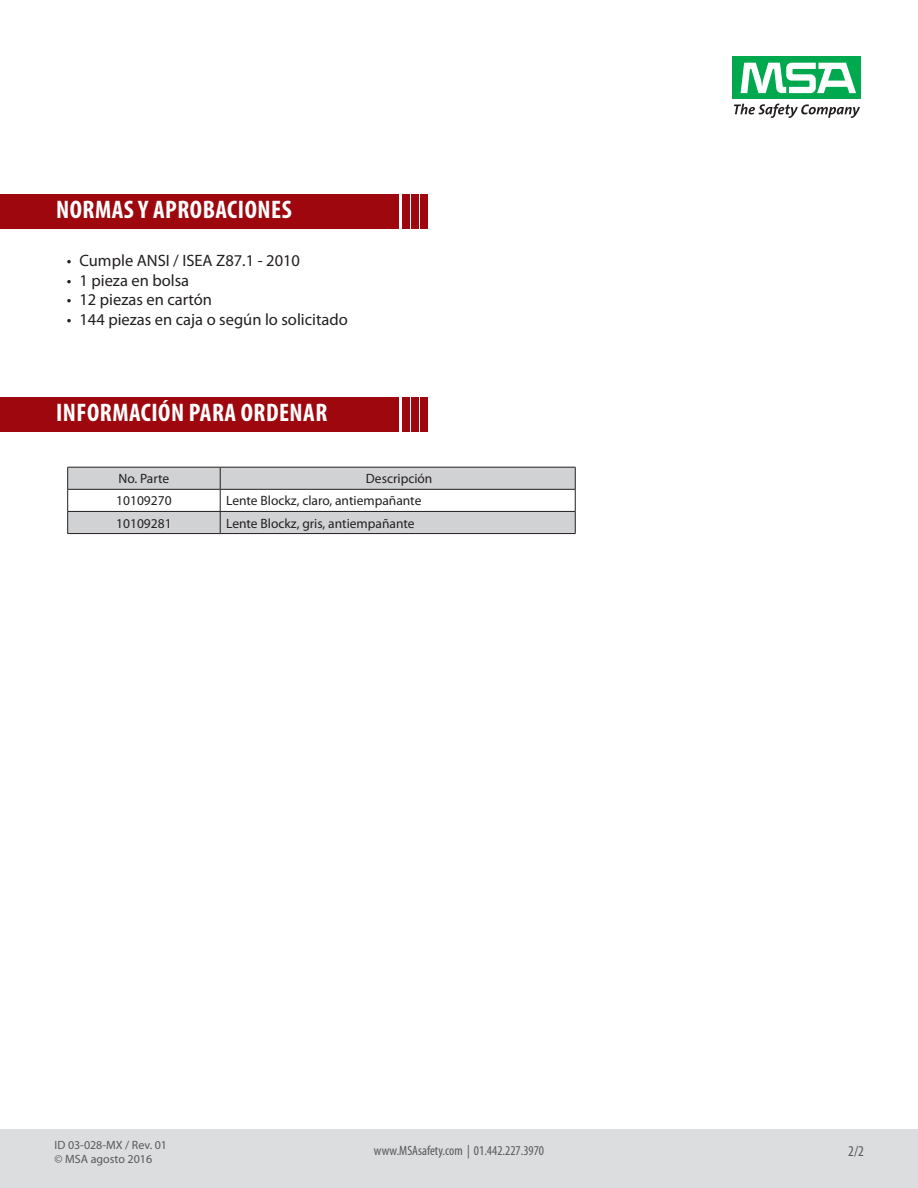
<style>
.page{position:relative;width:918px;height:1188px;background:#fff}
.page>*{position:absolute;margin:0;border:0;box-sizing:border-box;transform-origin:0 0}
.t1{font:700 condensed 25.5px "Myriad Pro";letter-spacing:.02em;color:#fff}
.t2{font:16.5px "Myriad Pro";color:#231f20}
.t3{font:condensed 15px "Myriad Pro";color:#57585a}
.t4{font:13.5px "Myriad Pro";color:#231f20}
.t5{font:condensed 13.5px "Myriad Pro";color:#57585a}
.t6{font:12px/13.5px "Myriad Pro";color:#57585a}
</style>
<div class="page">
<div style="left:0;top:1130px;width:918px;height:58px;background:#dcdddf"></div>
<svg style="left:734px;top:104px;width:126px;height:14px"></svg>
<div style="left:733px;top:56px;width:128px;height:43px;background:#00a94e"></div>
<svg style="left:741px;top:63px;width:115px;height:30px"></svg>
<div style="left:0;top:194px;width:399px;height:35px;background:#9d070d"></div>
<div style="left:411px;top:194px;width:8px;height:35px;background:#9d070d"></div>
<div style="left:402px;top:194px;width:7px;height:35px;background:#9d070d"></div>
<div style="left:421px;top:194px;width:7px;height:35px;background:#9d070d"></div>
<div style="left:0;top:397px;width:399px;height:35px;background:#9d070d"></div>
<div style="left:411px;top:397px;width:8px;height:35px;background:#9d070d"></div>
<div style="left:402px;top:397px;width:7px;height:35px;background:#9d070d"></div>
<div style="left:421px;top:397px;width:7px;height:35px;background:#9d070d"></div>
<svg style="left:67px;top:467px;width:509px;height:67px"></svg>
<hr style="left:68px;top:533px;width:152px;height:1px;background:#231f20">
<hr style="left:220px;top:533px;width:355px;height:1px;background:#231f20">
<h1 class="t1" style="left:56px;top:194px;width:237px">NORMAS Y APROBACIONES</h1>
<p class="t2" style="left:67px;top:250px;width:235px">• Cumple ANSI / ISEA Z87.1 - 2010</p>
<p class="t2" style="left:67px;top:270px;width:124px">• 1 pieza en bolsa</p>
<p class="t2" style="left:67px;top:290px;width:147px">• 12 piezas en cartón</p>
<p class="t2" style="left:67px;top:310px;width:283px">• 144 piezas en caja o según lo solicitado</p>
<h1 class="t1" style="left:56px;top:397px;width:273px">INFORMACIÓN PARA ORDENAR</h1>
<p class="t4" style="left:119px;top:470px;width:52px">No. Parte</p>
<p class="t4" style="left:366px;top:470px;width:68px">Descripción</p>
<p class="t4" style="left:116px;top:493px;width:57px">10109270</p>
<p class="t4" style="left:226px;top:493px;width:197px">Lente Blockz, claro, antiempañante</p>
<p class="t4" style="left:116px;top:515px;width:57px">10109281</p>
<p class="t4" style="left:226px;top:515px;width:190px">Lente Blockz, gris, antiempañante</p>
<p class="t6" style="left:55px;top:1138px;width:114px">ID 03-028-MX / Rev. 01 © MSA agosto 2016</p>
<p class="t5" style="left:374px;top:1142px;width:172px">www.MSAsafety.com | 01.442.227.3970</p>
<p class="t3" style="left:848px;top:1142px;width:17px">2/2</p>
</div>
